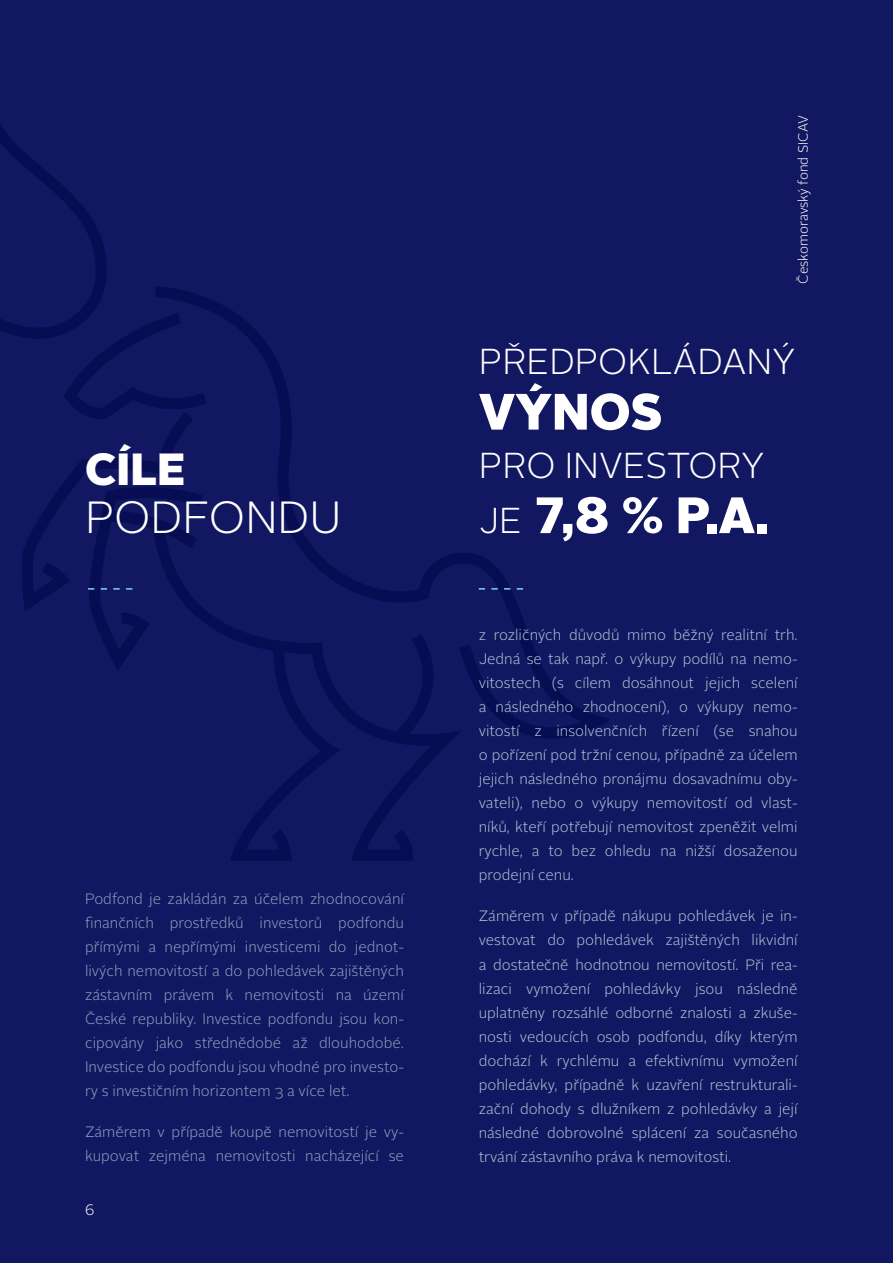
<style>
.page{position:relative;width:893px;height:1263px;background:#121761}
.page>*{position:absolute;margin:0;border:0;box-sizing:border-box;transform-origin:0 0}
.t1{font:900 51px "Alright Sans";color:#fff}
.t2{font:300 45px "Alright Sans";color:#fff}
.t3{font:900 45px "Alright Sans";color:#fff}
.t4{font:300 36px "Alright Sans";color:#fff}
.t5{font:300 15px/24px "Alright Sans";color:#abc7d5;text-align:justify}
.t6{font:300 15px "Alright Sans";color:#fff}
.t7{font:300 13.5px "Alright Sans";color:#fff}
.s1{font-weight:300;font-size:36px}
</style>
<div class="page">
<svg style="left:0;top:123px;width:610px;height:738px"></svg>
<svg style="left:88px;top:588px;width:44px;height:2px"></svg>
<svg style="left:479px;top:588px;width:44px;height:2px"></svg>
<h2 class="t3" style="left:85px;top:437px;width:102px">CÍLE</h2>
<h2 class="t2" style="left:85px;top:487px;width:258px">PODFONDU</h2>
<p class="t5" style="left:85px;top:887px;width:320px">Podfond je zakládán za účelem zhodnocování finančních prostředků investorů podfondu přímými a nepřímými investicemi do jednot&shy;livých nemovitostí a do pohledávek zajištěných zástavním právem k nemovitosti na území České republiky. Investice podfondu jsou kon&shy;cipovány jako střednědobé až dlouhodobé.<br>Investice do podfondu jsou vhodné pro investo&shy;ry s investičním horizontem 3 a více let.</p>
<p class="t5" style="left:85px;top:1120px;width:320px">Záměrem v případě koupě nemovitostí je vy&shy;kupovat zejména nemovitosti nacházející se</p>
<p class="t6" style="left:85px;top:1200px;width:11px">6</p>
<p class="t7" style="left:794px;top:284px;width:170px;rotate:-90deg">Českomoravský fond SICAV</p>
<h3 class="t4" style="left:479px;top:337px;width:318px">PŘEDPOKLÁDANÝ</h3>
<h1 class="t1" style="left:479px;top:375px;width:185px">VÝNOS</h1>
<h3 class="t4" style="left:479px;top:441px;width:287px">PRO INVESTORY</h3>
<h1 class="t1" style="left:479px;top:479px;width:291px"><span class="s1">JE</span> 7,8 % P.A.</h1>
<p class="t5" style="left:479px;top:623px;width:320px">z rozličných důvodů mimo běžný realitní trh.<br>Jedná se tak např. o výkupy podílů na nemo&shy;vitostech (s cílem dosáhnout jejich scelení a následného zhodnocení), o výkupy nemo&shy;vitostí z insolvenčních řízení (se snahou o pořízení pod tržní cenou, případně za účelem jejich následného pronájmu dosavadnímu oby&shy;vateli), nebo o výkupy nemovitostí od vlast&shy;níků, kteří potřebují nemovitost zpeněžit velmi rychle, a to bez ohledu na nižší dosaženou prodejní cenu.</p>
<p class="t5" style="left:479px;top:904px;width:320px">Záměrem v případě nákupu pohledávek je in&shy;vestovat do pohledávek zajištěných likvidní a dostatečně hodnotnou nemovitostí. Při rea&shy;lizaci vymožení pohledávky jsou následně uplatněny rozsáhlé odborné znalosti a zkuše&shy;nosti vedoucích osob podfondu, díky kterým dochází k rychlému a efektivnímu vymožení pohledávky, případně k uzavření restrukturali&shy;zační dohody s dlužníkem z pohledávky a její následné dobrovolné splácení za současného trvání zástavního práva k nemovitosti.</p>
</div>
